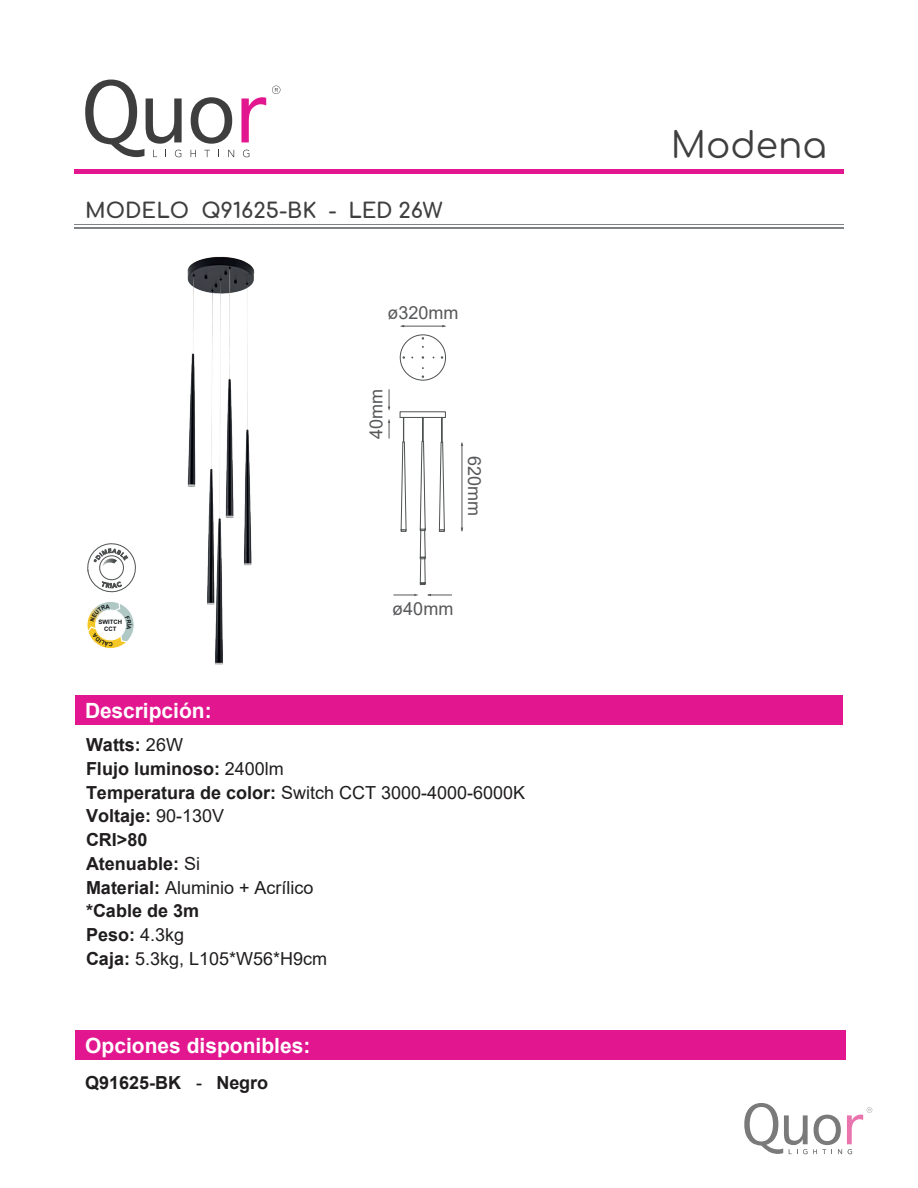
<style>
.page{position:relative;width:918px;height:1188px;background:#fff}
.page>*{position:absolute;margin:0;border:0;box-sizing:border-box;transform-origin:0 0}
.t1{font:36px "Comfortaa";color:#3f3f3f}
.t2{font:700 21px "Arial";color:#fff}
.t3{font:700 21px "Comfortaa";color:#3f3f3f}
.t4{font:700 18px/23.7px "Arial";color:#201d1e}
.t5{font:18px "Arial";color:#57585a}
.t6{font:700 6px/7.4px "Arial";color:#111416;text-align:center}
.s1{font-weight:400}
</style>
<div class="page">
<svg style="left:87px;top:543px;width:49px;height:50px"></svg>
<hr style="left:74px;top:169px;width:770px;height:4px;background:#e2168f">
<hr style="left:74px;top:227px;width:770px;height:1px;background:#808385">
<hr style="left:74px;top:224px;width:770px;height:1px;background:#808385">
<div style="left:75px;top:695px;width:768px;height:30px;background:#e2168f"></div>
<svg style="left:241px;top:97px;width:25px;height:45px"></svg>
<svg style="left:191px;top:97px;width:41px;height:47px"></svg>
<svg style="left:85px;top:80px;width:97px;height:77px"></svg>
<svg style="left:191px;top:150px;width:5px;height:7px"></svg>
<svg style="left:204px;top:150px;width:6px;height:7px"></svg>
<svg style="left:228px;top:150px;width:6px;height:7px"></svg>
<svg style="left:243px;top:150px;width:6px;height:7px"></svg>
<svg style="left:272px;top:86px;width:8px;height:8px"></svg>
<div style="left:75px;top:1031px;width:771px;height:29px;background:#e2168f"></div>
<svg style="left:744px;top:1103px;width:128px;height:51px"></svg>
<img style="left:187px;top:257px;width:68px;height:407px">
<hr style="left:462px;top:444px;width:1px;height:87px;background:#57585a">
<svg style="left:388px;top:419px;width:2px;height:19px"></svg>
<svg style="left:388px;top:390px;width:2px;height:21px"></svg>
<hr style="left:402px;top:326px;width:42px;height:1px;background:#57585a">
<div style="left:400px;top:411px;width:46px;height:7px;background:#fff;border:1px solid #4f5252"></div>
<hr style="left:400px;top:417px;width:45px;height:1px;background:#4f5252">
<svg style="left:400px;top:418px;width:7px;height:114px"></svg>
<svg style="left:439px;top:417px;width:7px;height:115px"></svg>
<svg style="left:419px;top:418px;width:7px;height:167px"></svg>
<svg style="left:399px;top:334px;width:47px;height:47px"></svg>
<svg style="left:427px;top:594px;width:25px;height:2px"></svg>
<svg style="left:394px;top:594px;width:25px;height:2px"></svg>
<svg style="left:87px;top:602px;width:47px;height:47px"></svg>
<p class="t3" style="left:85px;top:191px;width:359px">MODELO Q91625-BK - LED 26W</p>
<p class="t5" style="left:387px;top:301px;width:73px">ø320mm</p>
<p class="t6" style="left:99px;top:618px;width:25px">SWITCH<br>CCT</p>
<p class="t2" style="left:85px;top:695px;width:128px">Descripción:</p>
<p class="t5" style="left:364px;top:439px;width:52px;rotate:-90deg">40mm</p>
<p class="t5" style="left:487px;top:456px;width:62px;rotate:90deg">620mm</p>
<p class="t5" style="left:392px;top:597px;width:63px">ø40mm</p>
<p class="t4" style="left:86px;top:733px;width:441px">Watts: <span class="s1">26W<br></span>Flujo luminoso: <span class="s1">2400lm<br></span>Temperatura de color: <span class="s1">Switch CCT 3000-4000-6000K<br></span>Voltaje: <span class="s1">90-130V<br></span>CRI&gt;80<br>Atenuable: <span class="s1">Si<br></span>Material: <span class="s1">Aluminio + Acrílico<br></span>*Cable de 3m<br>Peso: <span class="s1">4.3kg<br></span>Caja: <span class="s1">5.3kg, L105*W56*H9cm</span></p>
<p class="t2" style="left:85px;top:1031px;width:227px">Opciones disponibles:</p>
<p class="t4" style="left:85px;top:1071px;width:184px">Q91625-BK <span class="s1">-</span> Negro</p>
<h1 class="t1" style="left:671px;top:113px;width:157px">Modena</h1>
</div>
